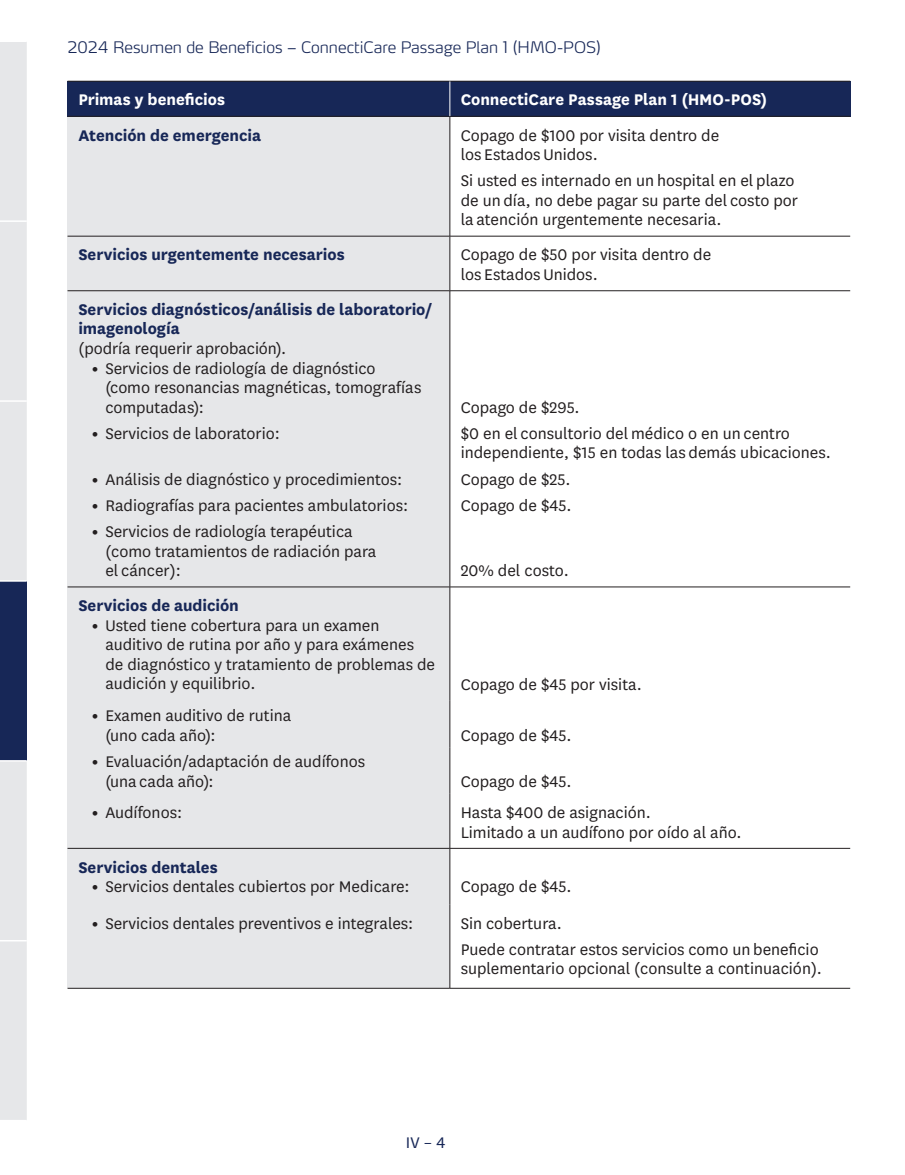
<style>
.page{position:relative;width:905px;height:1175px;background:#fff}
.page>*{position:absolute;margin:0;border:0;box-sizing:border-box;transform-origin:0 0}
.t1{font:18px/19.5px "National";color:#231f20}
.t2{font:700 18px/19.5px "National";color:#172757}
.t3{font:700 18px "National";color:#fff}
.t4{font:18px "National";color:#172757}
.t5{font:300 expanded 15.75px "Max Pro";color:#172757}
.s1{font-weight:800}
</style>
<div class="page">
<svg style="left:0;top:42px;width:27px;height:1077px;background:#c4c7d1"></svg>
<div style="left:68px;top:116px;width:382px;height:120px;background:#e6e7e9"></div>
<div style="left:68px;top:236px;width:382px;height:55px;background:#e6e7e9"></div>
<div style="left:68px;top:291px;width:382px;height:296px;background:#e6e7e9"></div>
<div style="left:68px;top:587px;width:382px;height:114px;background:#e6e7e9"></div>
<div style="left:68px;top:701px;width:382px;height:46px;background:#e6e7e9"></div>
<div style="left:68px;top:747px;width:382px;height:46px;background:#e6e7e9"></div>
<div style="left:68px;top:793px;width:382px;height:55px;background:#e6e7e9"></div>
<div style="left:68px;top:848px;width:382px;height:56px;background:#e6e7e9"></div>
<div style="left:68px;top:904px;width:382px;height:84px;background:#e6e7e9"></div>
<hr style="left:449px;top:116px;width:1px;height:120px;background:#231f20">
<hr style="left:68px;top:236px;width:382px;height:1px;background:#231f20">
<hr style="left:450px;top:236px;width:400px;height:1px;background:#231f20">
<hr style="left:449px;top:236px;width:1px;height:54px;background:#231f20">
<hr style="left:68px;top:290px;width:382px;height:1px;background:#231f20">
<hr style="left:450px;top:290px;width:400px;height:1px;background:#231f20">
<hr style="left:449px;top:291px;width:1px;height:296px;background:#231f20">
<hr style="left:68px;top:586px;width:382px;height:1px;background:#231f20">
<hr style="left:450px;top:586px;width:400px;height:1px;background:#231f20">
<hr style="left:449px;top:587px;width:1px;height:114px;background:#231f20">
<hr style="left:449px;top:701px;width:1px;height:46px;background:#231f20">
<hr style="left:449px;top:747px;width:1px;height:46px;background:#231f20">
<hr style="left:449px;top:793px;width:1px;height:55px;background:#231f20">
<hr style="left:68px;top:848px;width:382px;height:1px;background:#231f20">
<hr style="left:450px;top:848px;width:400px;height:1px;background:#231f20">
<hr style="left:449px;top:848px;width:1px;height:56px;background:#231f20">
<hr style="left:449px;top:904px;width:1px;height:84px;background:#231f20">
<div style="left:450px;top:81px;width:400px;height:35px;background:#172757"></div>
<div style="left:68px;top:81px;width:382px;height:35px;background:#172757"></div>
<hr style="left:68px;top:116px;width:382px;height:1px;background:#231f20">
<hr style="left:450px;top:116px;width:400px;height:1px;background:#231f20">
<hr style="left:450px;top:81px;width:400px;height:1px;background:#231f20">
<hr style="left:68px;top:81px;width:382px;height:1px;background:#231f20">
<hr style="left:449px;top:81px;width:1px;height:35px;background:#fff">
<hr style="left:68px;top:988px;width:382px;height:1px;background:#231f20">
<hr style="left:450px;top:988px;width:400px;height:1px;background:#231f20">
<p class="t5" style="left:68px;top:34px;width:535px">2024 Resumen de Beneficios – ConnectiCare Passage Plan 1 (HMO-POS)</p>
<p class="t3" style="left:78px;top:87px;width:148px">Primas y beneficios</p>
<p class="t3" style="left:460px;top:87px;width:308px">ConnectiCare Passage Plan 1 (HMO-POS)</p>
<p class="t2" style="left:78px;top:124px;width:184px">Atención de emergencia</p>
<p class="t1" style="left:460px;top:124px;width:260px">Copago de $100 por visita dentro de los Estados Unidos.</p>
<p class="t1" style="left:460px;top:170px;width:339px">Si usted es internado en un hospital en el plazo de un día, no debe pagar su parte del costo por la atención urgentemente necesaria.</p>
<p class="t2" style="left:78px;top:244px;width:268px">Servicios urgentemente necesarios</p>
<p class="t1" style="left:460px;top:244px;width:252px">Copago de $50 por visita dentro de los Estados Unidos.</p>
<p class="t2" style="left:78px;top:298px;width:355px">Servicios diagnósticos/análisis de laboratorio/ imagenología</p>
<p class="t1" style="left:78px;top:338px;width:209px">(podría requerir aprobación).</p>
<p class="t1" style="left:105px;top:357px;width:317px;text-indent:-13px"><span class="s1">•</span> Servicios de radiología de diagnóstico (como resonancias magnéticas, tomografías computadas):</p>
<p class="t1" style="left:92px;top:423px;width:190px"><span class="s1">•</span> Servicios de laboratorio:</p>
<p class="t1" style="left:92px;top:468px;width:312px"><span class="s1">•</span> Análisis de diagnóstico y procedimientos:</p>
<p class="t1" style="left:92px;top:495px;width:318px"><span class="s1">•</span> Radiografías para pacientes ambulatorios:</p>
<p class="t1" style="left:105px;top:521px;width:272px;text-indent:-14px"><span class="s1">•</span> Servicios de radiología terapéutica (como tratamientos de radiación para el cáncer):</p>
<p class="t1" style="left:460px;top:396px;width:121px">Copago de $295.</p>
<p class="t1" style="left:460px;top:423px;width:372px">$0 en el consultorio del médico o en un centro independiente, $15 en todas las demás ubicaciones.</p>
<p class="t1" style="left:460px;top:468px;width:111px">Copago de $25.</p>
<p class="t1" style="left:460px;top:495px;width:112px">Copago de $45.</p>
<p class="t1" style="left:460px;top:560px;width:110px">20% del costo.</p>
<p class="t2" style="left:78px;top:594px;width:162px">Servicios de audición</p>
<p class="t1" style="left:105px;top:614px;width:331px;text-indent:-14px"><span class="s1">•</span> Usted tiene cobertura para un examen auditivo de rutina por año y para exámenes de diagnóstico y tratamiento de problemas de audición y equilibrio.</p>
<p class="t1" style="left:105px;top:705px;width:187px;text-indent:-14px"><span class="s1">•</span> Examen auditivo de rutina (uno cada año):</p>
<p class="t1" style="left:105px;top:751px;width:261px;text-indent:-14px"><span class="s1">•</span> Evaluación/adaptación de audífonos (una cada año):</p>
<p class="t1" style="left:92px;top:802px;width:92px"><span class="s1">•</span> Audífonos:</p>
<p class="t2" style="left:78px;top:856px;width:141px">Servicios dentales</p>
<p class="t1" style="left:92px;top:876px;width:319px"><span class="s1">•</span> Servicios dentales cubiertos por Medicare:</p>
<p class="t1" style="left:92px;top:912px;width:323px"><span class="s1">•</span> Servicios dentales preventivos e integrales:</p>
<p class="t1" style="left:460px;top:674px;width:183px">Copago de $45 por visita.</p>
<p class="t1" style="left:460px;top:724px;width:112px">Copago de $45.</p>
<p class="t1" style="left:460px;top:771px;width:112px">Copago de $45.</p>
<p class="t1" style="left:460px;top:802px;width:192px">Hasta $400 de asignación.</p>
<p class="t1" style="left:460px;top:821px;width:282px">Limitado a un audífono por oído al año.</p>
<p class="t1" style="left:460px;top:876px;width:112px">Copago de $45.</p>
<p class="t1" style="left:460px;top:912px;width:103px">Sin cobertura.</p>
<p class="t1" style="left:460px;top:939px;width:363px">Puede contratar estos servicios como un beneficio suplementario opcional (consulte a continuación).</p>
<p class="t4" style="left:406px;top:1130px;width:41px">IV – 4</p>
</div>
